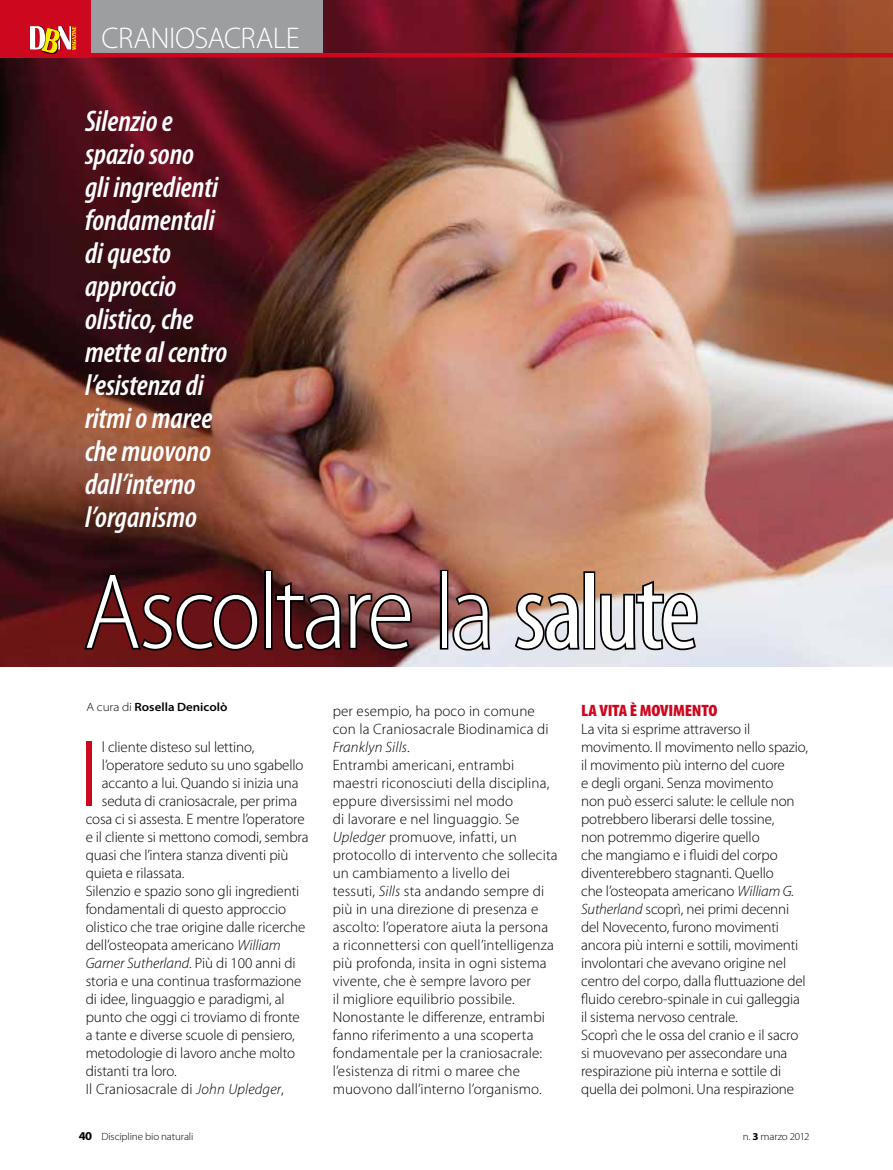
<style>
.page{position:relative;width:893px;height:1170px;background:#fff}
.page>*{position:absolute;margin:0;border:0;box-sizing:border-box;transform-origin:0 0}
.t1{font:300 semi-condensed 108px "Myriad Pro";letter-spacing:-.04em;color:#fff}
.t2{font:95.1px "Myriad Pro";color:#cd071e;scale:.7 1}
.t3{font:italic 600 condensed 30px/33px "Myriad Pro";letter-spacing:-.005em;color:#fff}
.t4{font:300 30px "Myriad Pro";letter-spacing:-.015em;color:#fff}
.t5{font:900 condensed 16.5px "Myriad Pro";letter-spacing:-.015em;color:#cd071e;scale:1.1 1}
.t6{font:300 15px/18px "Myriad Pro";letter-spacing:-.005em;color:#000}
.t7{font:italic 300 15px "Myriad Pro";letter-spacing:-.005em;color:#000}
.t8{font:600 semi-expanded 12px "Myriad Pro";color:#000}
.t9{font:300 10.5px "Myriad Pro";letter-spacing:-.015em;color:#000;scale:1.05 1}
.s1{font-weight:400;font-stretch:condensed}
.s2{font-weight:300}
.s3{font-style:italic}
.s4{font-style:normal}
.s5{font-weight:700;font-size:12px}
.s6{font-weight:700}
</style>
<div class="page">
<img style="left:0;top:0;width:893px;height:666px">
<div style="left:91px;top:0;width:231px;height:57px;background:#9c9e9f"></div>
<div style="left:0;top:0;width:91px;height:57px;background:#cd071e"></div>
<hr style="left:0;top:53px;width:893px;height:4px;background:#cd071e">
<svg style="left:30px;top:26px;width:46px;height:28px"></svg>
<svg style="left:82px;top:571px;width:179px;height:81px"></svg>
<div style="left:264px;top:570px;width:9px;height:79px;border:4px solid #000"></div>
<svg style="left:273px;top:579px;width:141px;height:73px"></svg>
<div style="left:440px;top:570px;width:8px;height:79px;border:4px solid #000"></div>
<svg style="left:451px;top:591px;width:41px;height:61px"></svg>
<svg style="left:512px;top:591px;width:70px;height:61px"></svg>
<div style="left:583px;top:571px;width:12px;height:78px;border:4px solid #000"></div>
<svg style="left:598px;top:578px;width:101px;height:74px"></svg>
<h3 class="t4" style="left:102px;top:21px;width:200px">Craniosacrale</h3>
<h3 class="t3" style="left:85px;top:105px;width:144px">Silenzio e spazio sono<br>gli ingredienti fondamentali di questo approccio olistico, che mette al centro l’esistenza di ritmi o maree che muovono dall’interno l’organismo</h3>
<h1 class="t1" style="left:83px;top:553px;width:617px">Ascoltare la <span class="s1">salute</span></h1>
<p class="t8" style="left:87px;top:700px;width:142px"><span class="s2">A cura di</span> Rosella Denicolò</p>
<h2 class="t2" style="left:81px;top:722px;width:24px">I</h2>
<p class="t6" style="left:102px;top:738px;width:154px">l cliente disteso sul lettino,</p>
<p class="t6" style="left:102px;top:756px;width:203px">l’operatore seduto su uno sgabello</p>
<p class="t6" style="left:102px;top:774px;width:198px">accanto a lui. Quando si inizia una</p>
<p class="t6" style="left:102px;top:792px;width:197px">seduta di craniosacrale, per prima</p>
<p class="t6" style="left:86px;top:810px;width:220px">cosa ci si assesta. E mentre l’operatore</p>
<p class="t6" style="left:86px;top:828px;width:224px">e il cliente si mettono comodi, sembra</p>
<p class="t6" style="left:86px;top:846px;width:204px">quasi che l’intera stanza diventi più</p>
<p class="t6" style="left:86px;top:864px;width:100px">quieta e rilassata.</p>
<p class="t6" style="left:86px;top:882px;width:215px">Silenzio e spazio sono gli ingredienti</p>
<p class="t6" style="left:86px;top:900px;width:202px">fondamentali di questo approccio</p>
<p class="t6" style="left:86px;top:918px;width:221px">olistico che trae origine dalle ricerche</p>
<p class="t6" style="left:86px;top:936px;width:197px">dell’osteopata americano <span class="s3">William</span></p>
<p class="t7" style="left:86px;top:955px;width:212px">Garner Sutherland<span class="s4">. Più di 100 anni di</span></p>
<p class="t6" style="left:86px;top:972px;width:217px">storia e una continua trasformazione</p>
<p class="t6" style="left:86px;top:990px;width:201px">di idee, linguaggio e paradigmi, al</p>
<p class="t6" style="left:86px;top:1008px;width:216px">punto che oggi ci troviamo di fronte</p>
<p class="t6" style="left:86px;top:1026px;width:211px">a tante e diverse scuole di pensiero,</p>
<p class="t6" style="left:86px;top:1044px;width:211px">metodologie di lavoro anche molto</p>
<p class="t6" style="left:86px;top:1062px;width:93px">distanti tra loro.</p>
<p class="t6" style="left:86px;top:1080px;width:200px">I l Craniosacrale di <span class="s3">John Upledger</span>,</p>
<p class="t6" style="left:333px;top:702px;width:226px">per esempio, ha poco in comune con la Craniosacrale Biodinamica di <span class="s3">Franklyn Sills</span>.<br>Entrambi americani, entrambi maestri riconosciuti della disciplina, eppure diversissimi nel modo<br>di lavorare e nel linguaggio. Se <span class="s3">Upledger</span> promuove, infatti, un protocollo di intervento che sollecita un cambiamento a livello dei<br>tessuti, <span class="s3">Sills</span> sta andando sempre di più in una direzione di presenza e ascolto: l’operatore aiuta la persona a riconnettersi con quell’intelligenza più profonda, insita in ogni sistema vivente, che è sempre lavoro per<br>il migliore equilibrio possibile.<br>Nonostante le differenze, entrambi fanno riferimento a una scoperta fondamentale per la craniosacrale: l’esistenza di ritmi o maree che muovono dall’interno l’organismo.</p>
<p class="t5" style="left:581px;top:701px;width:125px">LA VITA È MOVIMENTO</p>
<p class="t6" style="left:581px;top:720px;width:228px">La vita si esprime attraverso il movimento. I l movimento nello spazio, il movimento più interno del cuore<br>e degli organi. Senza movimento<br>non può esserci salute: le cellule non potrebbero liberarsi delle tossine,<br>non potremmo digerire quello<br>che mangiamo e i fluidi del corpo diventerebbero stagnanti. Quello<br>che l’osteopata americano <span class="s3">William G.<br>Sutherland</span> scoprì, nei primi decenni del Novecento, furono movimenti ancora più interni e sottili, movimenti involontari che avevano origine nel centro del corpo, dalla fluttuazione del fluido cerebro-spinale in cui galleggia il sistema nervoso centrale.<br>Scoprì che le ossa del cranio e il sacro si muovevano per assecondare una respirazione più interna e sottile di quella dei polmoni. Una respirazione</p>
<p class="t9" style="left:79px;top:1130px;width:110px"><span class="s5">40</span> Discipline bio naturali</p>
<p class="t9" style="left:743px;top:1130px;width:65px">n. <span class="s6">3</span> marzo 2012</p>
</div>
